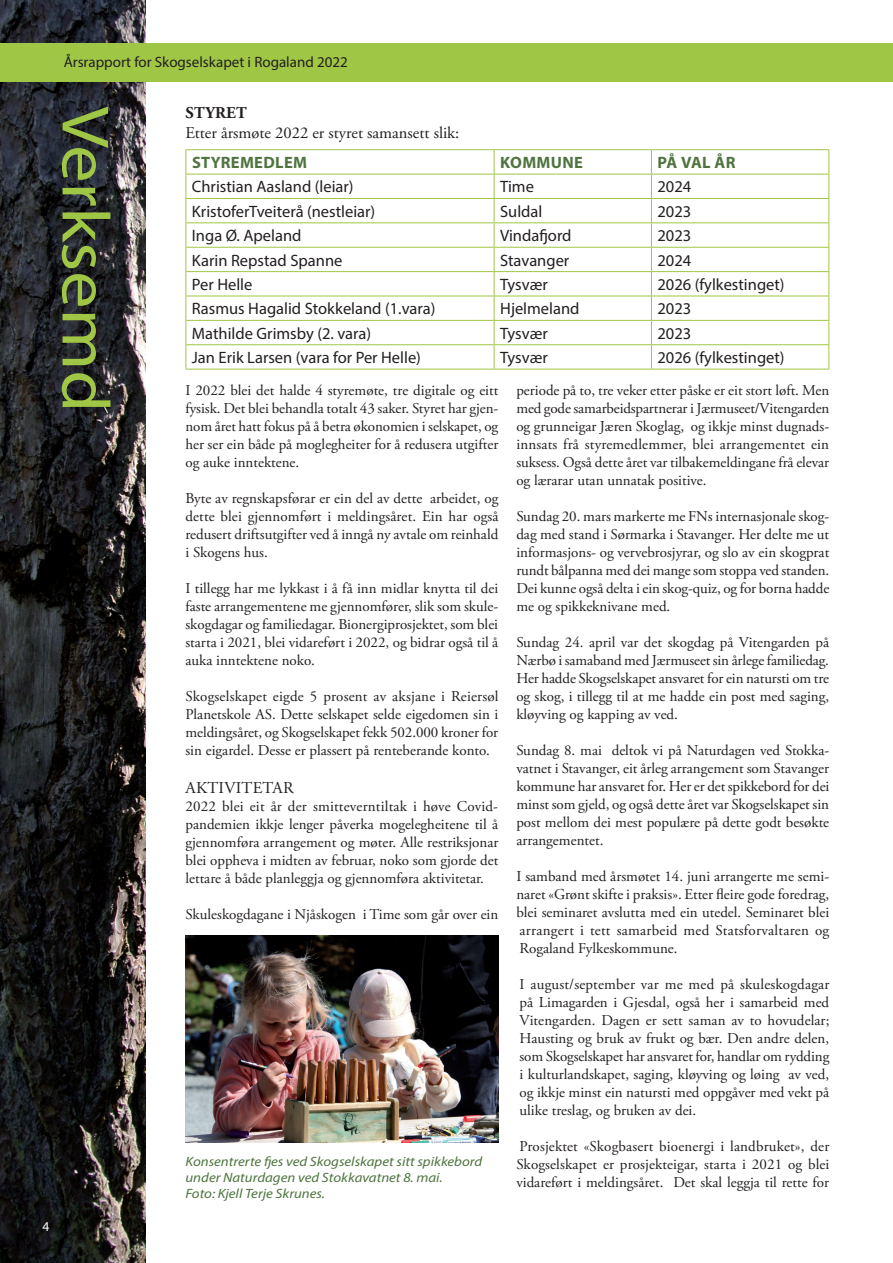
<style>
.page{position:relative;width:893px;height:1263px;background:#fff}
.page>*{position:absolute;margin:0;border:0;box-sizing:border-box;transform-origin:0 0}
.t1{font:67.5px "Myriad Pro";color:#a0c646;scale:1.1 1}
.t2{font:16.5px "Myriad Pro";color:#231f20}
.t3{font:16.5px "Adobe Garamond Pro";color:#231f20}
.t4{font:700 16.5px "Myriad Pro";letter-spacing:.02em;color:#507440}
.t5{font:700 16.5px "Adobe Garamond Pro";letter-spacing:.015em;color:#231f20}
.t6{font:15px/18px "Adobe Garamond Pro";color:#231f20;text-align:justify}
.t7{font:15px "Myriad Pro";color:#231f20}
.t8{font:italic 13.5px/16.2px "Myriad Pro";color:#507440;scale:1.1 1}
.t9{font:13.5px "Myriad Pro";color:#fff}
</style>
<div class="page">
<img style="left:0;top:0;width:146px;height:1263px">
<div style="left:0;top:43px;width:893px;height:38px;background:#a0c646"></div>
<img style="left:185px;top:935px;width:313px;height:208px">
<hr style="left:185px;top:149px;width:309px;height:1px;background:#a0c646">
<hr style="left:494px;top:149px;width:157px;height:1px;background:#a0c646">
<hr style="left:651px;top:149px;width:178px;height:1px;background:#a0c646">
<hr style="left:185px;top:174px;width:309px;height:1px;background:#a0c646">
<hr style="left:494px;top:174px;width:157px;height:1px;background:#a0c646">
<hr style="left:651px;top:174px;width:178px;height:1px;background:#a0c646">
<hr style="left:185px;top:198px;width:309px;height:1px;background:#a0c646">
<hr style="left:494px;top:198px;width:157px;height:1px;background:#a0c646">
<hr style="left:651px;top:198px;width:178px;height:1px;background:#a0c646">
<hr style="left:185px;top:222px;width:309px;height:1px;background:#a0c646">
<hr style="left:494px;top:222px;width:157px;height:1px;background:#a0c646">
<hr style="left:651px;top:222px;width:178px;height:1px;background:#a0c646">
<hr style="left:185px;top:247px;width:309px;height:1px;background:#a0c646">
<hr style="left:494px;top:247px;width:157px;height:1px;background:#a0c646">
<hr style="left:651px;top:247px;width:178px;height:1px;background:#a0c646">
<hr style="left:185px;top:271px;width:309px;height:1px;background:#a0c646">
<hr style="left:494px;top:271px;width:157px;height:1px;background:#a0c646">
<hr style="left:651px;top:271px;width:178px;height:1px;background:#a0c646">
<hr style="left:185px;top:296px;width:309px;height:1px;background:#a0c646">
<hr style="left:494px;top:296px;width:157px;height:1px;background:#a0c646">
<hr style="left:651px;top:296px;width:178px;height:1px;background:#a0c646">
<hr style="left:185px;top:320px;width:309px;height:1px;background:#a0c646">
<hr style="left:494px;top:320px;width:157px;height:1px;background:#a0c646">
<hr style="left:651px;top:320px;width:178px;height:1px;background:#a0c646">
<hr style="left:185px;top:344px;width:309px;height:1px;background:#a0c646">
<svg style="left:185px;top:150px;width:1px;height:219px"></svg>
<hr style="left:494px;top:344px;width:157px;height:1px;background:#a0c646">
<svg style="left:494px;top:150px;width:1px;height:219px"></svg>
<hr style="left:651px;top:344px;width:178px;height:1px;background:#a0c646">
<svg style="left:651px;top:150px;width:1px;height:219px"></svg>
<svg style="left:828px;top:150px;width:1px;height:219px"></svg>
<hr style="left:185px;top:369px;width:309px;height:1px;background:#a0c646">
<hr style="left:494px;top:369px;width:157px;height:1px;background:#a0c646">
<hr style="left:651px;top:369px;width:178px;height:1px;background:#a0c646">
<p class="t9" style="left:43px;top:1218px;width:8px">4</p>
<p class="t7" style="left:64px;top:53px;width:286px">Årsrapport for Skogselskapet i Rogaland 2022</p>
<h1 class="t1" style="left:127px;top:106px;width:280px;rotate:90deg">Verksemd</h1>
<p class="t5" style="left:186px;top:103px;width:63px">STYRET</p>
<p class="t3" style="left:185px;top:123px;width:275px">Etter årsmøte 2022 er styret samansett slik:</p>
<p class="t4" style="left:192px;top:152px;width:117px">STYREMEDLEM</p>
<p class="t4" style="left:500px;top:152px;width:84px">KOMMUNE</p>
<p class="t4" style="left:658px;top:152px;width:79px">PÅ VAL ÅR</p>
<p class="t2" style="left:192px;top:177px;width:163px">Christian Aasland (leiar)</p>
<p class="t2" style="left:500px;top:177px;width:35px">Time</p>
<p class="t2" style="left:657px;top:177px;width:35px">2024</p>
<p class="t2" style="left:192px;top:201px;width:185px">KristoferTveiterå (nestleiar)</p>
<p class="t2" style="left:500px;top:201px;width:44px">Suldal</p>
<p class="t2" style="left:657px;top:201px;width:35px">2023</p>
<p class="t2" style="left:192px;top:225px;width:111px">Inga Ø. Apeland</p>
<p class="t2" style="left:500px;top:225px;width:73px">Vindafjord</p>
<p class="t2" style="left:657px;top:225px;width:35px">2023</p>
<p class="t2" style="left:192px;top:250px;width:152px">Karin Repstad Spanne</p>
<p class="t2" style="left:500px;top:250px;width:71px">Stavanger</p>
<p class="t2" style="left:657px;top:250px;width:35px">2024</p>
<p class="t2" style="left:192px;top:274px;width:62px">Per Helle</p>
<p class="t2" style="left:500px;top:274px;width:49px">Tysvær</p>
<p class="t2" style="left:657px;top:274px;width:129px">2026 (fylkestinget)</p>
<p class="t2" style="left:192px;top:299px;width:245px">Rasmus Hagalid Stokkeland (1.vara)</p>
<p class="t2" style="left:500px;top:299px;width:81px">Hjelmeland</p>
<p class="t2" style="left:657px;top:299px;width:35px">2023</p>
<p class="t2" style="left:192px;top:323px;width:181px">Mathilde Grimsby (2. vara)</p>
<p class="t2" style="left:500px;top:323px;width:49px">Tysvær</p>
<p class="t2" style="left:657px;top:323px;width:35px">2023</p>
<p class="t2" style="left:192px;top:347px;width:231px">Jan Erik Larsen (vara for Per Helle)</p>
<p class="t2" style="left:500px;top:347px;width:49px">Tysvær</p>
<p class="t2" style="left:657px;top:347px;width:129px">2026 (fylkestinget)</p>
<p class="t6" style="left:185px;top:381px;width:314px">I 2022 blei det halde 4 styremøte, tre digitale og eitt fysisk. Det blei behandla totalt 43 saker. Styret har gjen&shy;nom året hatt fokus på å betra økonomien i selskapet, og her ser ein både på moglegheiter for å redusera utgifter og auke inntektene.</p>
<p class="t6" style="left:185px;top:489px;width:315px">Byte av regnskapsførar er ein del av dette arbeidet, og dette blei gjennomført i meldingsåret. Ein har også redusert driftsutgifter ved å inngå ny avtale om reinhald i Skogens hus.</p>
<p class="t6" style="left:185px;top:579px;width:314px">I tillegg har me lykkast i å få inn midlar knytta til dei faste arrangementene me gjennomfører, slik som skule&shy;skogdagar og familiedagar. Bionergiprosjektet, som blei starta i 2021, blei vidareført i 2022, og bidrar også til å auka inntektene noko.</p>
<p class="t6" style="left:185px;top:687px;width:315px">Skogselskapet eigde 5 prosent av aksjane i Reiersøl Planetskole AS. Dette selskapet selde eigedomen sin i meldingsåret, og Skogselskapet fekk 502.000 kroner for sin eigardel. Desse er plassert på renteberande konto.</p>
<p class="t3" style="left:186px;top:777px;width:110px">AKTIVITETAR</p>
<p class="t6" style="left:185px;top:797px;width:314px">2022 blei eit år der smitteverntiltak i høve Covid&shy;pandemien ikkje lenger påverka mogelegheitene til å gjennomføra arrangement og møter. Alle restriksjonar blei oppheva i midten av februar, noko som gjorde det lettare å både planleggja og gjennomføra aktivitetar.</p>
<p class="t6" style="left:185px;top:905px;width:314px">Skuleskogdagane i Njåskogen i Time som går over ein</p>
<p class="t6" style="left:516px;top:381px;width:314px">periode på to, tre veker etter påske er eit stort løft. Men med gode samarbeidspartnerar i Jærmuseet/Vitengarden og grunneigar Jæren Skoglag, og ikkje minst dugnads&shy;innsats frå styremedlemmer, blei arrangementet ein suksess. Også dette året var tilbakemeldingane frå elevar og lærarar utan unnatak positive.</p>
<p class="t6" style="left:516px;top:507px;width:314px">Sundag 20. mars markerte me FNs internasjonale skog&shy;dag med stand i Sørmarka i Stavanger. Her delte me ut informasjons- og vervebrosjyrar, og slo av ein skogprat rundt bålpanna med dei mange som stoppa ved standen.<br>Dei kunne også delta i ein skog-quiz, og for borna hadde me og spikkeknivane med.</p>
<p class="t6" style="left:516px;top:633px;width:314px">Sundag 24. april var det skogdag på Vitengarden på Nærbø i samaband med Jærmuseet sin årlege familiedag.<br>Her hadde Skogselskapet ansvaret for ein natursti om tre og skog, i tillegg til at me hadde ein post med saging, kløyving og kapping av ved.</p>
<p class="t6" style="left:516px;top:741px;width:314px">Sundag 8. mai deltok vi på Naturdagen ved Stokka&shy;vatnet i Stavanger, eit årleg arrangement som Stavanger kommune har ansvaret for. Her er det spikkebord for dei minst som gjeld, og også dette året var Skogselskapet sin post mellom dei mest populære på dette godt besøkte arrangementet.</p>
<p class="t6" style="left:516px;top:867px;width:314px">I samband med årsmøtet 14. juni arrangerte me semi&shy;naret «Grønt skifte i praksis». Etter fleire gode foredrag, blei seminaret avslutta med ein utedel. Seminaret blei arrangert i tett samarbeid med Statsforvaltaren og Rogaland Fylkeskommune.</p>
<p class="t6" style="left:520px;top:975px;width:311px">I august/september var me med på skuleskogdagar på Limagarden i Gjesdal, også her i samarbeid med Vitengarden. Dagen er sett saman av to hovudelar; Hausting og bruk av frukt og bær. Den andre delen, som Skogselskapet har ansvaret for, handlar om rydding i kulturlandskapet, saging, kløyving og løing av ved, og ikkje minst ein natursti med oppgåver med vekt på ulike treslag, og bruken av dei.</p>
<p class="t6" style="left:516px;top:1137px;width:315px">Prosjektet «Skogbasert bioenergi i landbruket», der Skogselskapet er prosjekteigar, starta i 2021 og blei vidareført i meldingsåret. Det skal leggja til rette for</p>
<p class="t8" style="left:185px;top:1153px;width:271px">Konsentrerte fjes ved Skogselskapet sitt spikkebord under Naturdagen ved Stokkavatnet 8. mai.<br>Foto: Kjell Terje Skrunes.</p>
</div>
